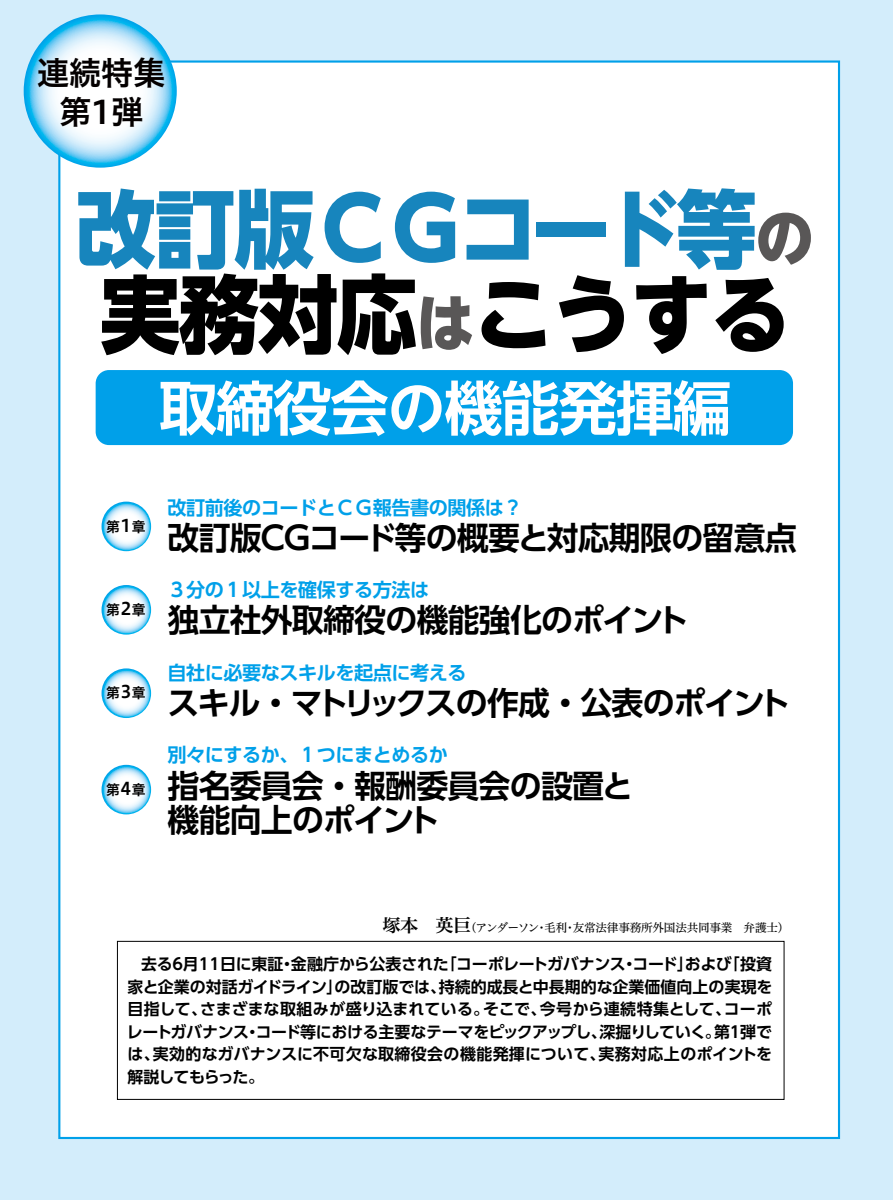
<style>
.page{position:relative;width:893px;height:1200px;background:#fff}
.page>*{position:absolute;margin:0;border:0;box-sizing:border-box;transform-origin:0 0}
.t1{font:800 84.75px/85.1px "UD Shin Go NT Pro";letter-spacing:-.025em;color:#1785bd;scale:.95 1}
.t2{font:700 58.5px "UD Shin Go NT Pro De";letter-spacing:-.025em;color:#fff}
.t3{font:32.1px/38.5px "Hiragino UD Sans F Std N W6";color:#040000;text-align:center}
.t4{font:700 31.95px/34.5px "UD Shin Go Pro De";letter-spacing:-.025em;color:#000}
.t5{font:700 31.95px "UD Shin Go Pro De";letter-spacing:-.05em;color:#000}
.t6{font:700 19.2px "UD Shin Go Pro De";letter-spacing:-.025em;color:#00a0e9}
.t7{font:18px "Hiragino UD Serif Std W6";color:#000}
.t8{font:17.4px "Hiragino UD Sans F Std W6";color:#000}
.t9{font:700 15.9px "UD Shin Go Pro De";letter-spacing:-.005em;color:#000}
.t10{font:700 15.9px "UD Shin Go Pro De";letter-spacing:-.025em;color:#000}
.t11{font:700 15.9px "UD Shin Go Pro De";letter-spacing:.02em;color:#000}
.t12{font:700 15.9px "UD Shin Go Pro De";letter-spacing:-.045em;color:#000}
.t13{font:700 15.9px/22.5px "UD Shin Go Pro De";letter-spacing:-.065em;color:#000}
.t14{font:700 15.9px "UD Shin Go Pro De";letter-spacing:-.055em;color:#000}
.t15{font:13.95px "Hiragino UD Sans F Std W6";color:#000}
.t16{font:11.7px "Hiragino UD Serif Std N W4";letter-spacing:-.025em;color:#000}
.s1{font-size:62.25px;color:#595757}
.s2{color:#000}
</style>
<div class="page">
<div style="left:0;top:0;width:893px;height:1199px;background:#d3edfb"></div>
<div style="left:59px;top:61px;width:780px;height:1076px;background:#fff"></div>
<div style="left:117px;top:940px;width:667px;height:159px;border:1px solid #000"></div>
<svg style="left:24px;top:14px;width:153px;height:154px"></svg>
<svg style="left:102px;top:501px;width:49px;height:50px"></svg>
<svg style="left:102px;top:585px;width:49px;height:49px"></svg>
<svg style="left:102px;top:668px;width:49px;height:49px"></svg>
<svg style="left:102px;top:764px;width:49px;height:50px"></svg>
<div style="left:96px;top:370px;width:697px;height:75px;background:#00a0e9;border-radius:13px"></div>
<h3 class="t3" style="left:37px;top:52px;width:130px">連続特集第1弾</h3>
<h1 class="t1" style="left:76px;top:184px;width:779px">改訂版ＣＧコード等<span class="s1">の</span><span class="s2">実務対応</span><span class="s1">は</span><span class="s2">こうする</span></h1>
<h2 class="t2" style="left:159px;top:360px;width:574px">取締役会の機能発揮編</h2>
<p class="t8" style="left:118px;top:511px;width:19px">１</p>
<p class="t15" style="left:132px;top:515px;width:15px">章</p>
<p class="t15" style="left:106px;top:515px;width:15px">第</p>
<p class="t8" style="left:118px;top:595px;width:19px">２</p>
<p class="t15" style="left:132px;top:599px;width:15px">章</p>
<p class="t15" style="left:106px;top:599px;width:15px">第</p>
<p class="t8" style="left:118px;top:678px;width:19px">３</p>
<p class="t15" style="left:132px;top:682px;width:15px">章</p>
<p class="t15" style="left:106px;top:682px;width:15px">第</p>
<p class="t8" style="left:118px;top:774px;width:19px">４</p>
<p class="t15" style="left:132px;top:778px;width:15px">章</p>
<p class="t15" style="left:106px;top:778px;width:15px">第</p>
<p class="t6" style="left:168px;top:491px;width:356px">改訂前後のコードとＣＧ報告書の関係は?</p>
<h3 class="t4" style="left:168px;top:519px;width:631px">改訂版ＣＧコード等の概要と対応期限の留意点</h3>
<p class="t6" style="left:168px;top:574px;width:263px">３分の１以上を確保する方法は</p>
<h3 class="t4" style="left:168px;top:602px;width:523px">独立社外取締役の機能強化のポイント</h3>
<p class="t6" style="left:168px;top:656px;width:300px">自社に必要なスキルを起点に考える</p>
<h3 class="t5" style="left:167px;top:676px;width:624px">スキル・マトリックスの作成・公表のポイント</h3>
<p class="t6" style="left:168px;top:739px;width:282px">別々にするか、１つにまとめるか</p>
<h3 class="t4" style="left:168px;top:767px;width:467px">指名委員会・報酬委員会の設置と機能向上のポイント</h3>
<p class="t7" style="left:383px;top:910px;width:90px">塚本　英巨</p>
<p class="t16" style="left:465px;top:918px;width:326px">（アンダーソン毛利友常法律事務所外国法共同事業　弁護士(</p>
<p class="t16" style="left:536px;top:918px;width:13px">・</p>
<p class="t16" style="left:564px;top:918px;width:13px">・</p>
<p class="t10" style="left:441px;top:950px;width:293px">「コーポレートガバナンスコードおよび</p>
<p class="t9" style="left:724px;top:950px;width:50px">「投資</p>
<p class="t9" style="left:291px;top:950px;width:159px">金融庁から公表された</p>
<p class="t9" style="left:141px;top:950px;width:33px">去る</p>
<p class="t9" style="left:183px;top:950px;width:102px">月11日に東証</p>
<p class="t9" style="left:677px;top:950px;width:17px">」</p>
<p class="t9" style="left:170px;top:950px;width:17px">６</p>
<p class="t9" style="left:279px;top:950px;width:17px">・</p>
<p class="t9" style="left:621px;top:950px;width:17px">・</p>
<p class="t12" style="left:128px;top:973px;width:216px">家と企業の対話ガイドライン」</p>
<p class="t9" style="left:439px;top:973px;width:335px">持続的成長と中長期的な企業価値向上の実現を</p>
<p class="t9" style="left:334px;top:973px;width:113px">の改訂版では、</p>
<p class="t9" style="left:200px;top:995px;width:290px">さまざまな取組みが盛り込まれている。</p>
<p class="t9" style="left:724px;top:995px;width:50px">コーポ</p>
<p class="t9" style="left:540px;top:995px;width:193px">今号から連続特集として、</p>
<p class="t9" style="left:128px;top:995px;width:81px">目指して、</p>
<p class="t9" style="left:483px;top:995px;width:65px">そこで、</p>
<p class="t10" style="left:127px;top:1018px;width:481px">レートガバナンスコード等における主要なテーマをピックアップし、</p>
<p class="t9" style="left:740px;top:1018px;width:33px">弾で</p>
<p class="t14" style="left:600px;top:1018px;width:132px">深掘りしていく第。</p>
<p class="t9" style="left:727px;top:1018px;width:17px">１</p>
<p class="t9" style="left:245px;top:1018px;width:17px">・</p>
<p class="t11" style="left:153px;top:1040px;width:454px">実効的なガバナンスに不可欠な取締役会の機能発揮について、</p>
<p class="t11" style="left:599px;top:1040px;width:175px">実務対応上のポイントを</p>
<p class="t13" style="left:127px;top:1042px;width:138px">は、<br>解説してもらった。</p>
</div>
